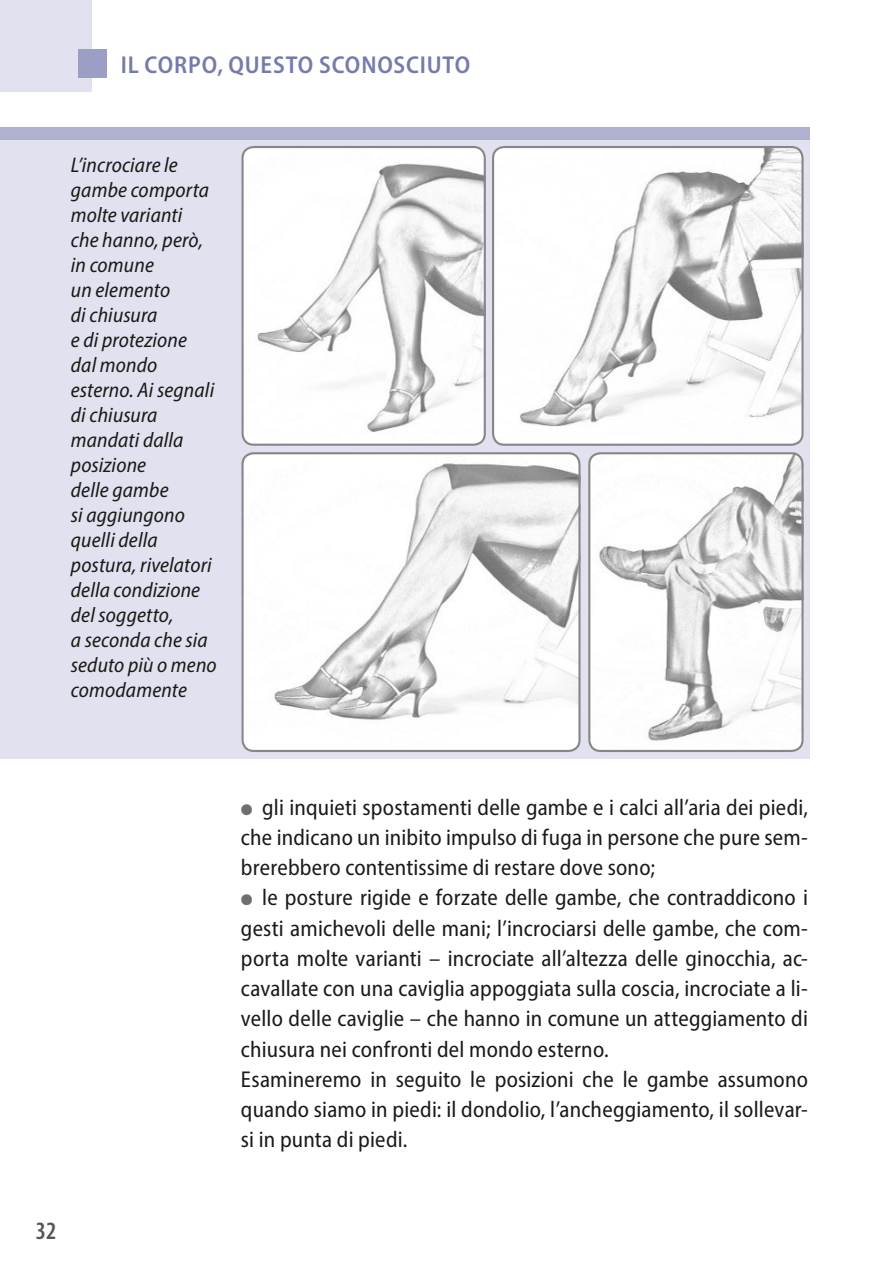
<style>
.page{position:relative;width:886px;height:1276px;background:#fff}
.page>*{position:absolute;margin:0;border:0;box-sizing:border-box;transform-origin:0 0}
.t1{font:600 condensed 25px "Myriad Pro";color:#565655}
.t2{font:600 semi-condensed 24.5px "Myriad Pro";letter-spacing:.035em;color:#767bae}
.t3{font:semi-condensed 23px/30.2px "Myriad Pro";letter-spacing:.01em;color:#1a1a18;text-align:justify}
.t4{font:italic semi-condensed 21.25px/25px "Myriad Pro";letter-spacing:.01em;color:#1a1a18}
.s1{color:#6f6f6f}
</style>
<div class="page">
<div style="left:0;top:0;width:92px;height:92px;background:#e1e1ef"></div>
<div style="left:78px;top:50px;width:28px;height:28px;background:#9c9ec6"></div>
<div style="left:0;top:128px;width:810px;height:630px;background:#e1e1ef"></div>
<div style="left:0;top:128px;width:810px;height:12px;background:#b0b1d1"></div>
<img style="left:492px;top:146px;width:311px;height:297px">
<div style="left:492px;top:146px;width:311px;height:300px;border:2px solid #868786;border-radius:11px"></div>
<img style="left:588px;top:452px;width:215px;height:300px;border-radius:12px">
<div style="left:588px;top:452px;width:215px;height:300px;border:2px solid #868786;border-radius:11px"></div>
<img style="left:241px;top:146px;width:245px;height:300px;border-radius:12px">
<div style="left:241px;top:146px;width:245px;height:300px;border:2px solid #868786;border-radius:11px"></div>
<img style="left:244px;top:452px;width:336px;height:300px">
<div style="left:241px;top:452px;width:339px;height:300px;border:2px solid #868786;border-radius:11px"></div>
<p class="t2" style="left:121px;top:50px;width:351px">IL CORPO, QUESTO SCONOSCIUTO</p>
<p class="t4" style="left:71px;top:154px;width:147px">L’incrociare le gambe comporta molte varianti<br>che hanno, però, in comune<br>un elemento<br>di chiusura<br>e di protezione dal mondo esterno. Ai segnali di chiusura mandati dalla posizione<br>delle gambe<br>si aggiungono quelli della postura, rivelatori della condizione del soggetto,<br>a seconda che sia seduto più o meno comodamente</p>
<p class="t1" style="left:36px;top:1216px;width:22px">32</p>
<p class="t3" style="left:241px;top:793px;width:568px"><span class="s1">●</span> gli inquieti spostamenti delle gambe e i calci all’aria dei piedi, che indicano un inibito impulso di fuga in persone che pure sem&shy;brerebbero contentissime di restare dove sono;</p>
<p class="t3" style="left:241px;top:884px;width:568px;text-align:left"><span class="s1">●</span> le posture rigide e forzate delle gambe, che contraddicono i gesti amichevoli delle mani; l’incrociarsi delle gambe, che com&shy;porta molte varianti – incrociate all’altezza delle ginocchia, ac&shy;cavallate con una caviglia appoggiata sulla coscia, incrociate a li&shy;vello delle caviglie – che hanno in comune un atteggiamento di chiusura nei confronti del mondo esterno.<br>Esamineremo in seguito le posizioni che le gambe assumono quando siamo in piedi: il dondolio, l’ancheggiamento, il sollevar&shy;si in punta di piedi.</p>
</div>
